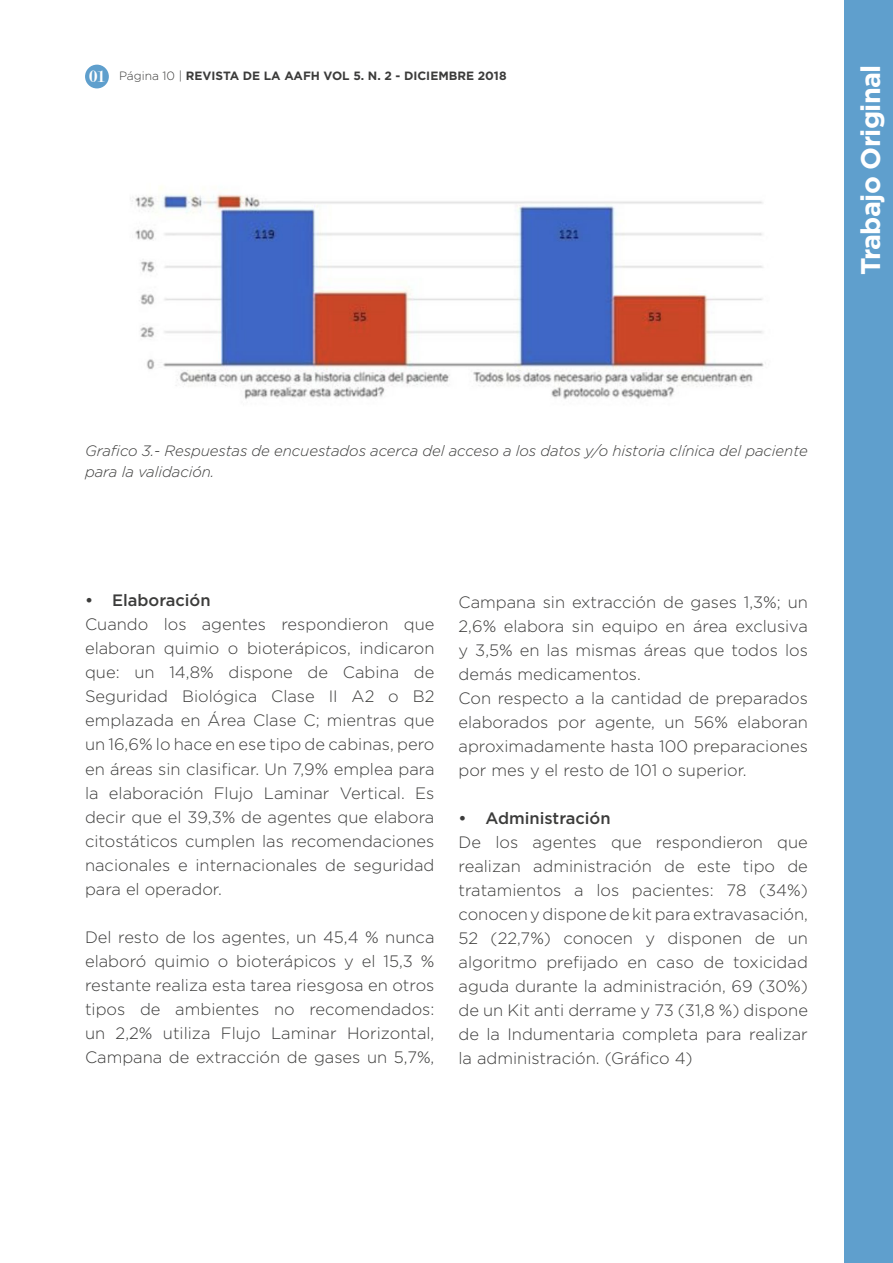
<style>
.page{position:relative;width:893px;height:1263px;background:#fff}
.page>*{position:absolute;margin:0;border:0;box-sizing:border-box;transform-origin:0 0}
.t1{font:700 27px "Gotham";letter-spacing:-.025em;color:#fff}
.t2{font:18px "Modern";color:#fff}
.t3{font:300 16.5px/24px "Gotham";color:#3c3c3b;text-align:justify}
.t4{font:500 16.5px "Gotham";color:#3c3c3b}
.t5{font:italic 300 15px/21px "Gotham";letter-spacing:-.005em;color:#3c3c3b}
.t6{font:700 12px "Gotham";color:#3c3c3b}
.s1{font-weight:300}
</style>
<div class="page">
<div style="left:844px;top:0;width:49px;height:1263px;background:#5f9fcd"></div>
<div style="left:85px;top:65px;width:24px;height:23px;background:#5f9fcd;border-radius:50%"></div>
<img style="left:132px;top:186px;width:634px;height:214px">
<p class="t2" style="left:89px;top:67px;width:17px">01</p>
<p class="t6" style="left:119px;top:68px;width:389px"><span class="s1">Página 10 |</span> REVISTA DE LA AAFH VOL 5. N. 2 - DICIEMBRE 2018</p>
<h1 class="t1" style="left:853px;top:275px;width:212px;rotate:-90deg">Trabajo Original</h1>
<p class="t5" style="left:85px;top:439px;width:724px">Grafico 3.- Respuestas de encuestados acerca del acceso a los datos y/o historia clínica del paciente para la validación.</p>
<p class="t4" style="left:85px;top:590px;width:127px">• Elaboración</p>
<p class="t3" style="left:85px;top:612px;width:351px">Cuando los agentes respondieron que elaboran quimio o bioterápicos, indicaron que: un 14,8% dispone de Cabina de Seguridad Biológica Clase II A2 o B2 emplazada en Área Clase C; mientras que un 16,6% lo hace en ese tipo de cabinas, pero en áreas sin clasificar. Un 7,9% emplea para la elaboración Flujo Laminar Vertical. Es decir que el 39,3% de agentes que elabora citostáticos cumplen las recomendaciones nacionales e internacionales de seguridad para el operador.</p>
<p class="t3" style="left:85px;top:924px;width:351px">Del resto de los agentes, un 45,4 % nunca elaboró quimio o bioterápicos y el 15,3 % restante realiza esta tarea riesgosa en otros tipos de ambientes no recomendados: un 2,2% utiliza Flujo Laminar Horizontal, Campana de extracción de gases un 5,7%,</p>
<p class="t3" style="left:459px;top:590px;width:351px;text-align:left">Campana sin extracción de gases 1,3%; un 2,6% elabora sin equipo en área exclusiva y 3,5% en las mismas áreas que todos los demás medicamentos.<br>Con respecto a la cantidad de preparados elaborados por agente, un 56% elaboran aproximadamente hasta 100 preparaciones por mes y el resto de 101 o superior.</p>
<p class="t4" style="left:459px;top:808px;width:154px">• Administración</p>
<p class="t3" style="left:459px;top:830px;width:351px">De los agentes que respondieron que realizan administración de este tipo de tratamientos a los pacientes: 78 (34%) conocen y dispone de kit para extravasación, 52 (22,7%) conocen y disponen de un algoritmo prefijado en caso de toxicidad aguda durante la administración, 69 (30%) de un Kit anti derrame y 73 (31,8 %) dispone de la Indumentaria completa para realizar la administración. (Gráfico 4)</p>
</div>
